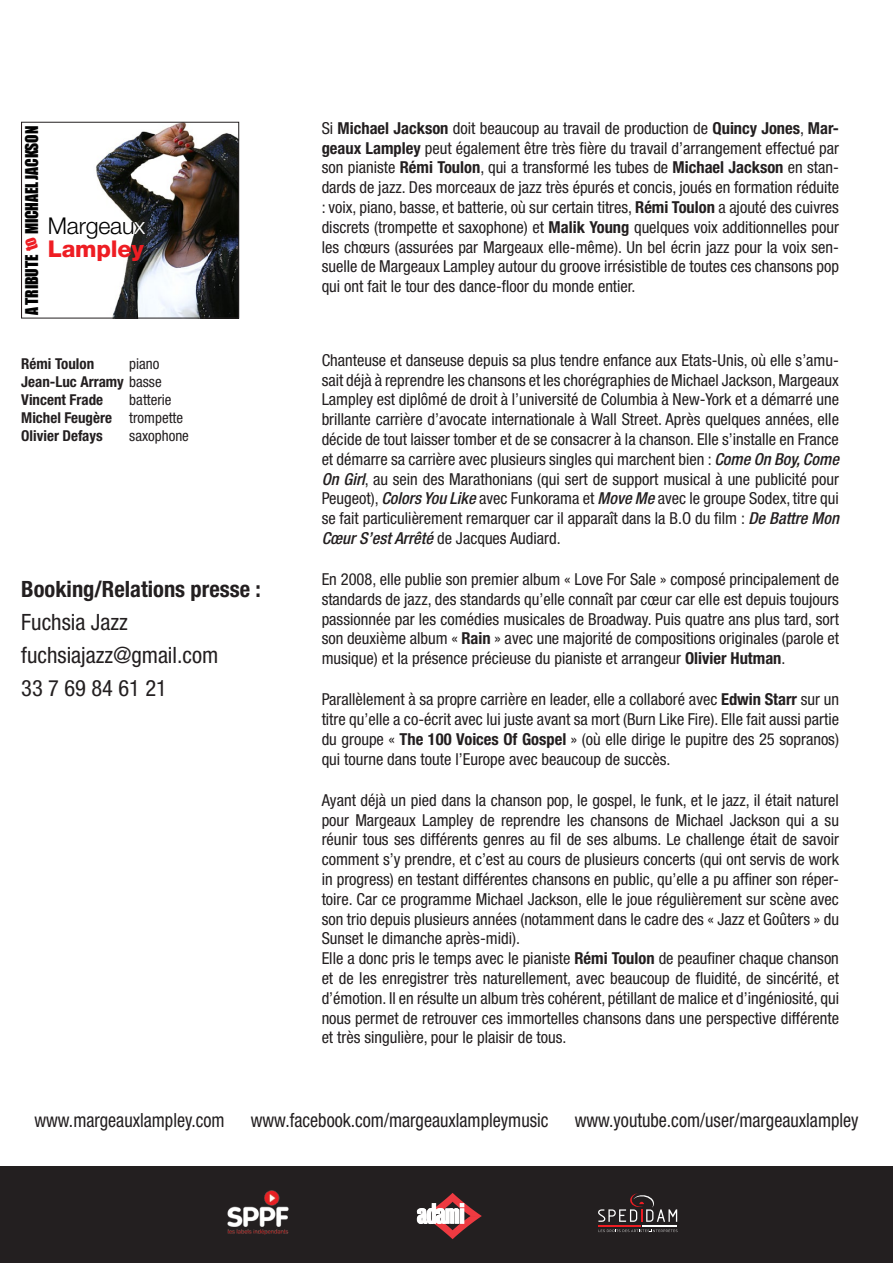
<style>
.page{position:relative;width:893px;height:1263px;background:#fff}
.page>*{position:absolute;margin:0;border:0;box-sizing:border-box;transform-origin:0 0}
.t1{font:300 23.1px/23.1px "Helvetica Neue LT Std";letter-spacing:-.01em;color:#010101}
.t2{font:condensed 22.5px/33px "Helvetica Neue LT Std";color:#231f20}
.t3{font:700 condensed 22.5px "Helvetica Neue LT Std";color:#231f20}
.t4{font:condensed 19.5px "Helvetica Neue LT Std";color:#231f20;scale:.93 1}
.t5{font:condensed 16.5px/19.8px "Helvetica Neue LT Std";color:#231f20;text-align:justify}
.t6{font:16.2px "Impact";letter-spacing:-.01em;color:#010101;scale:.96 1}
.t7{font:700 condensed 15px "Helvetica Neue LT Std";color:#231f20}
.t8{font:condensed 15px "Helvetica Neue LT Std";color:#231f20}
.s1{color:#fff}
.s2{font-weight:800;color:#ee1d23}
.s3{font-weight:400}
.s4{font-weight:700}
.s5{font-weight:500;font-style:italic}
</style>
<div class="page">
<div style="left:0;top:1166px;width:893px;height:97px;background:#231f20"></div>
<img style="left:96px;top:124px;width:141px;height:192px">
<div style="left:21px;top:122px;width:218px;height:196px;border:1px solid #231f20"></div>
<svg style="left:598px;top:1193px;width:79px;height:29px"></svg>
<hr style="left:598px;top:1225px;width:43px;height:1px;background:#ee1d23">
<hr style="left:642px;top:1225px;width:35px;height:1px;background:#fff">
<svg style="left:598px;top:1229px;width:79px;height:3px"></svg>
<svg style="left:417px;top:1193px;width:65px;height:46px"></svg>
<img style="left:227px;top:1190px;width:62px;height:45px">
<p class="t6" style="left:19px;top:234px;width:114px;rotate:-90deg">MICHAEL JACKSON</p>
<p class="t6" style="left:19px;top:315px;width:64px;rotate:-90deg">A TRIBUTE</p>
<p class="t1" style="left:48px;top:214px;width:99px">Margeau<span class="s1">x<br></span><span class="s2">Lampley</span></p>
<p class="t7" style="left:21px;top:354px;width:74px">Rémi Toulon</p>
<p class="t8" style="left:129px;top:355px;width:32px">piano</p>
<p class="t7" style="left:21px;top:372px;width:142px">Jean-Luc Arramy <span class="s3">basse</span></p>
<p class="t7" style="left:21px;top:390px;width:83px">Vincent Frade</p>
<p class="t8" style="left:129px;top:391px;width:44px">batterie</p>
<p class="t7" style="left:21px;top:408px;width:163px">Michel Feugère <span class="s3">trompette</span></p>
<p class="t7" style="left:21px;top:426px;width:83px">Olivier Defays</p>
<p class="t8" style="left:129px;top:427px;width:61px">saxophone</p>
<p class="t3" style="left:21px;top:575px;width:241px">Booking/Relations presse :</p>
<p class="t2" style="left:21px;top:605px;width:199px">Fuchsia Jazz fuchsiajazz@gmail.com<br>33 7 69 84 61 21</p>
<p class="t5" style="left:322px;top:118px;width:519px">Si <span class="s4">Michael Jackson</span> doit beaucoup au travail de production de <span class="s4">Quincy Jones</span>, <span class="s4">Mar&shy;geaux Lampley</span> peut également être très fière du travail d’arrangement effectué par son pianiste <span class="s4">Rémi Toulon</span>, qui a transformé les tubes de <span class="s4">Michael Jackson</span> en stan&shy;dards de jazz. Des morceaux de jazz très épurés et concis, joués en formation réduite : voix, piano, basse, et batterie, où sur certain titres, <span class="s4">Rémi Toulon</span> a ajouté des cuivres discrets (trompette et saxophone) et <span class="s4">Malik Young</span> quelques voix additionnelles pour les chœurs (assurées par Margeaux elle-même). Un bel écrin jazz pour la voix sen&shy;suelle de Margeaux Lampley autour du groove irrésistible de toutes ces chansons pop qui ont fait le tour des dance-floor du monde entier.</p>
<p class="t5" style="left:322px;top:350px;width:519px">Chanteuse et danseuse depuis sa plus tendre enfance aux Etats-Unis, où elle s’amu&shy;sait déjà à reprendre les chansons et les chorégraphies de Michael Jackson, Margeaux Lampley est diplômé de droit à l’université de Columbia à New-York et a démarré une brillante carrière d’avocate internationale à Wall Street. Après quelques années, elle décide de tout laisser tomber et de se consacrer à la chanson. Elle s’installe en France et démarre sa carrière avec plusieurs singles qui marchent bien : <span class="s5">Come On Boy, Come On Girl</span>, au sein des Marathonians (qui sert de support musical à une publicité pour Peugeot), <span class="s5">Colors You Like</span> avec Funkorama et <span class="s5">Move Me</span> avec le groupe Sodex, titre qui se fait particulièrement remarquer car il apparaît dans la B.O du film : <span class="s5">De Battre Mon Cœur S’est Arrêté</span> de Jacques Audiard.</p>
<p class="t5" style="left:322px;top:569px;width:519px">En 2008, elle publie son premier album « Love For Sale » composé principalement de standards de jazz, des standards qu’elle connaît par cœur car elle est depuis toujours passionnée par les comédies musicales de Broadway. Puis quatre ans plus tard, sort son deuxième album « <span class="s4">Rain</span> » avec une majorité de compositions originales (parole et musique) et la présence précieuse du pianiste et arrangeur <span class="s4">Olivier Hutman</span>.</p>
<p class="t5" style="left:322px;top:689px;width:519px">Parallèlement à sa propre carrière en leader, elle a collaboré avec <span class="s4">Edwin Starr</span> sur un titre qu’elle a co-écrit avec lui juste avant sa mort (Burn Like Fire). Elle fait aussi partie du groupe « <span class="s4">The 100 Voices Of Gospel</span> » (où elle dirige le pupitre des 25 sopranos) qui tourne dans toute l’Europe avec beaucoup de succès.</p>
<p class="t5" style="left:322px;top:790px;width:519px">Ayant déjà un pied dans la chanson pop, le gospel, le funk, et le jazz, il était naturel pour Margeaux Lampley de reprendre les chansons de Michael Jackson qui a su réunir tous ses différents genres au fil de ses albums. Le challenge était de savoir comment s’y prendre, et c’est au cours de plusieurs concerts (qui ont servis de work in progress) en testant différentes chansons en public, qu’elle a pu affiner son réper&shy;toire. Car ce programme Michael Jackson, elle le joue régulièrement sur scène avec son trio depuis plusieurs années (notamment dans le cadre des « Jazz et Goûters » du Sunset le dimanche après-midi).</p>
<p class="t5" style="left:322px;top:948px;width:519px">Elle a donc pris le temps avec le pianiste <span class="s4">Rémi Toulon</span> de peaufiner chaque chanson et de les enregistrer très naturellement, avec beaucoup de fluidité, de sincérité, et d’émotion. Il en résulte un album très cohérent, pétillant de malice et d’ingéniosité, qui nous permet de retrouver ces immortelles chansons dans une perspective différente et très singulière, pour le plaisir de tous.</p>
<p class="t4" style="left:34px;top:1109px;width:206px">www.margeauxlampley.com</p>
<p class="t4" style="left:251px;top:1109px;width:322px">www.facebook.com/margeauxlampleymusic</p>
<p class="t4" style="left:575px;top:1109px;width:307px">www.youtube.com/user/margeauxlampley</p>
</div>
